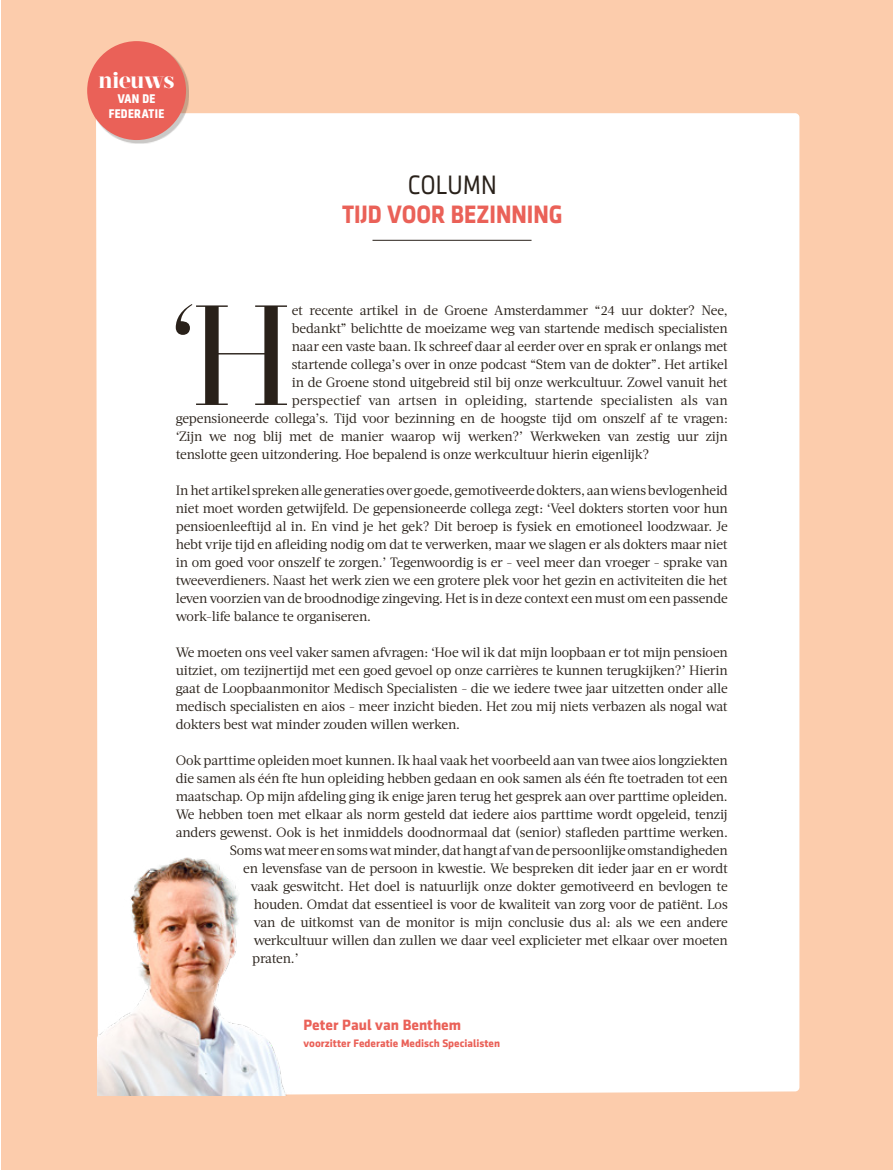
<style>
.page{position:relative;width:893px;height:1170px;background:#fff}
.page>*{position:absolute;margin:0;border:0;box-sizing:border-box;transform-origin:0 0}
.t1{font:142.05px "Prumo Display";color:#29211a}
.t2{font:26.85px "Sentico Sans DT";color:#29211a;scale:.9 1}
.t3{font:700 25.35px "Sentico Sans DT";color:#ea6158;scale:.9 1}
.t4{font:700 22.95px "Prumo Display";letter-spacing:-.02em;color:#fff}
.t5{font:700 15.15px "Sentico Sans DT";color:#ea6158}
.t6{font:13.5px/18px "Acta";letter-spacing:-.015em;color:#29211a;text-align:justify}
.t7{font:13.5px "Acta";letter-spacing:.01em;color:#29211a}
.t8{font:700 12.75px/15px "Sentico Sans DT Cond";letter-spacing:.025em;color:#fff;text-align:center}
.t9{font:700 10.95px "Sentico Sans DT";color:#ea6158}
</style>
<div class="page">
<div style="left:1px;top:0;width:892px;height:1169px;background:#fcccac"></div>
<div style="left:96px;top:113px;width:703px;height:982px;background:#fff"></div>
<div style="left:89px;top:43px;width:100px;height:100px;background:#29211a;opacity:.25"></div>
<div style="left:87px;top:41px;width:99px;height:99px;background:#ea6158;border-radius:50%"></div>
<img style="left:98px;top:829px;width:222px;height:266px">
<hr style="left:372px;top:240px;width:159px;height:1px;background:#29211a">
<h3 class="t4" style="left:99px;top:67px;width:77px">nieuws</h3>
<p class="t8" style="left:109px;top:91px;width:57px">VAN DE<br>FEDERATIE</p>
<h2 class="t2" style="left:408px;top:170px;width:101px">COLUMN</h2>
<h3 class="t3" style="left:342px;top:200px;width:247px">TIJD VOOR BEZINNING</h3>
<h1 class="t1" style="left:169px;top:272px;width:126px">‘H</h1>
<p class="t6" style="left:292px;top:301px;width:437px">et recente artikel in de Groene Amsterdammer “24 uur dokter? Nee,</p>
<p class="t6" style="left:292px;top:319px;width:437px">bedankt” belichtte de moeizame weg van startende medisch specialisten</p>
<p class="t6" style="left:292px;top:337px;width:437px">naar een vaste baan. Ik schreef daar al eerder over en sprak er onlangs met</p>
<p class="t6" style="left:292px;top:355px;width:437px">startende collega’s over in onze podcast “Stem van de dokter”. Het artikel</p>
<p class="t6" style="left:292px;top:373px;width:437px">in de Groene stond uitgebreid stil bij onze werkcultuur. Zowel vanuit het</p>
<p class="t7" style="left:292px;top:392px;width:437px">perspectief van artsen in opleiding, startende specialisten als van</p>
<p class="t6" style="left:176px;top:409px;width:554px">gepensioneerde collega’s. Tijd voor bezinning en de hoogste tijd om onszelf af te vragen:</p>
<p class="t6" style="left:176px;top:427px;width:553px">‘Zijn we nog blij met de manier waarop wij werken?’ Werkweken van zestig uur zijn</p>
<p class="t6" style="left:176px;top:445px;width:475px">tenslotte geen uitzondering. Hoe bepalend is onze werkcultuur hierin eigenlijk?</p>
<p class="t6" style="left:176px;top:481px;width:554px">In het artikel spreken alle generaties over goede, gemotiveerde dokters, aan wiens bevlogenheid niet moet worden getwijfeld. De gepensioneerde collega zegt: ‘Veel dokters storten voor hun pensioenleeftijd al in. En vind je het gek? Dit beroep is fysiek en emotioneel loodzwaar. Je hebt vrije tijd en afleiding nodig om dat te verwerken, maar we slagen er als dokters maar niet in om goed voor onszelf te zorgen.’ Tegenwoordig is er - veel meer dan vroeger - sprake van tweeverdieners. Naast het werk zien we een grotere plek voor het gezin en activiteiten die het leven voorzien van de broodnodige zingeving. Het is in deze context een must om een passende work-life balance te organiseren.</p>
<p class="t6" style="left:176px;top:643px;width:554px">We moeten ons veel vaker samen afvragen: ‘Hoe wil ik dat mijn loopbaan er tot mijn pensioen uitziet, om tezijnertijd met een goed gevoel op onze carrières te kunnen terugkijken?’ Hierin gaat de Loopbaanmonitor Medisch Specialisten - die we iedere twee jaar uitzetten onder alle medisch specialisten en aios - meer inzicht bieden. Het zou mij niets verbazen als nogal wat dokters best wat minder zouden willen werken.</p>
<p class="t6" style="left:176px;top:751px;width:553px">Ook parttime opleiden moet kunnen. Ik haal vaak het voorbeeld aan van twee aios longziekten</p>
<p class="t6" style="left:176px;top:769px;width:554px">die samen als één fte hun opleiding hebben gedaan en ook samen als één fte toetraden tot een</p>
<p class="t6" style="left:176px;top:787px;width:553px">maatschap. Op mijn afdeling ging ik enige jaren terug het gesprek aan over parttime opleiden.</p>
<p class="t6" style="left:176px;top:805px;width:553px">We hebben toen met elkaar als norm gesteld dat iedere aios parttime wordt opgeleid, tenzij</p>
<p class="t6" style="left:176px;top:823px;width:554px">anders gewenst. Ook is het inmiddels doodnormaal dat (senior) stafleden parttime werken.</p>
<p class="t6" style="left:230px;top:841px;width:499px">Soms wat meer en soms wat minder, dat hangt af van de persoonlijke omstandigheden</p>
<p class="t6" style="left:243px;top:859px;width:486px">en levensfase van de persoon in kwestie. We bespreken dit ieder jaar en er wordt</p>
<p class="t6" style="left:251px;top:877px;width:479px">vaak geswitcht. Het doel is natuurlijk onze dokter gemotiveerd en bevlogen te</p>
<p class="t6" style="left:254px;top:895px;width:475px">houden. Omdat dat essentieel is voor de kwaliteit van zorg voor de patiënt. Los</p>
<p class="t6" style="left:254px;top:913px;width:476px">van de uitkomst van de monitor is mijn conclusie dus al: als we een andere</p>
<p class="t6" style="left:254px;top:931px;width:476px">werkcultuur willen dan zullen we daar veel explicieter met elkaar over moeten</p>
<p class="t6" style="left:252px;top:949px;width:48px">praten.’</p>
<p class="t5" style="left:303px;top:1016px;width:159px">Peter Paul van Benthem</p>
<p class="t9" style="left:303px;top:1036px;width:198px">voorzitter Federatie Medisch Specialisten</p>
</div>
